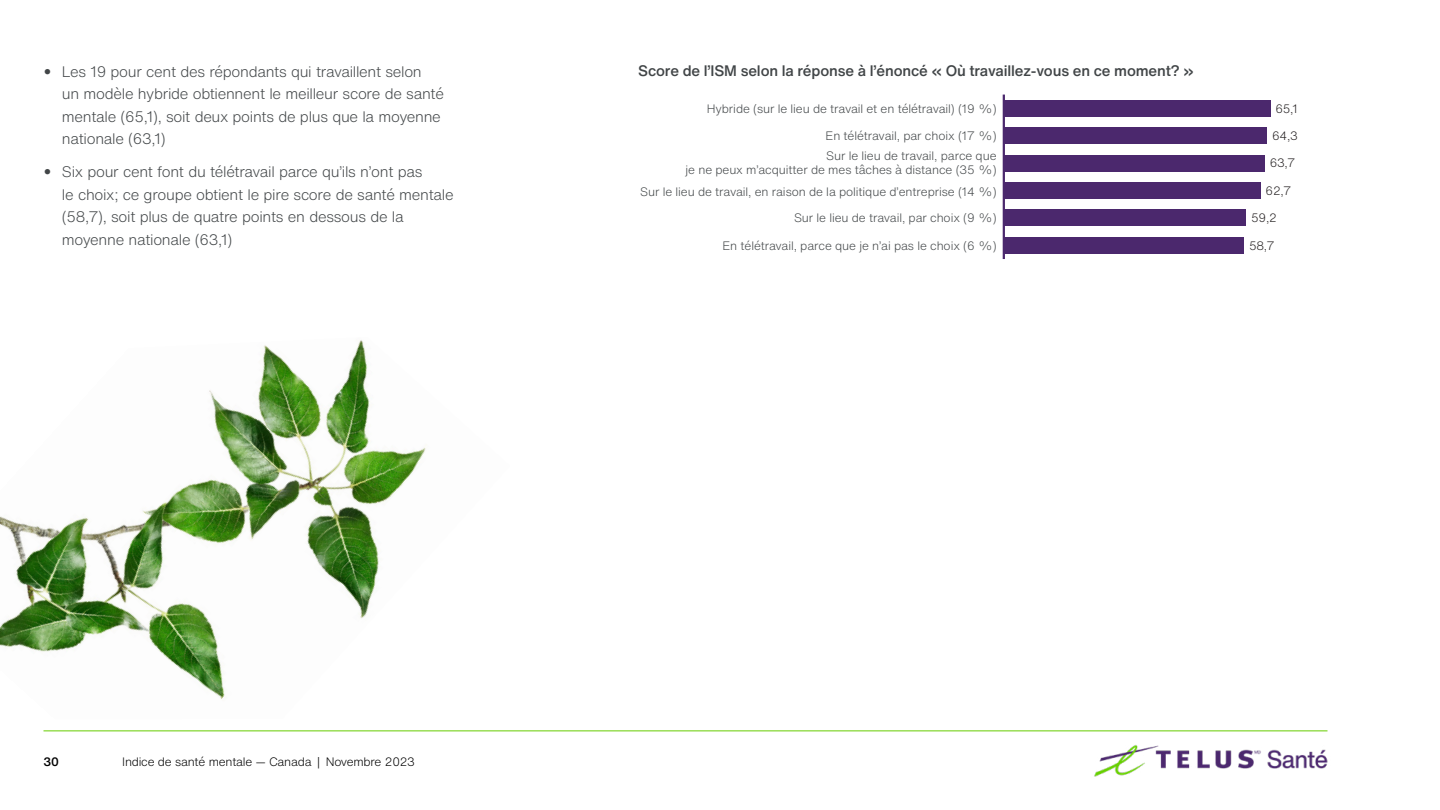
<style>
.page{position:relative;width:1440px;height:810px;background:#fff}
.page>*{position:absolute;margin:0;border:0;box-sizing:border-box;transform-origin:0 0}
.t1{font:300 15px/22.5px "Helvetica Now Text";letter-spacing:-.02em;color:#414547}
.t2{font:500 15px "Helvetica Now Text";letter-spacing:-.01em;color:#414547}
.t3{font:300 12px/14.4px "Helvetica Now Text";letter-spacing:-.005em;color:#414547;text-align:right}
.t4{font:300 12px "Helvetica Now Text";letter-spacing:-.02em;color:#000}
.t5{font:300 12px "Helvetica Now Text";letter-spacing:-.02em;color:#231f20}
.t6{font:500 12px "Helvetica Now Text";color:#000}
.s1{font-family:"Helvetica Neue LT Std"}
</style>
<div class="page">
<img style="left:1094px;top:745px;width:234px;height:32px">
<hr style="left:44px;top:730px;width:1284px;height:1px;background:#6c0">
<hr style="left:1003px;top:95px;width:2px;height:164px;background:#4b286d">
<div style="left:1004px;top:100px;width:266px;height:17px;background:#4b286d"></div>
<div style="left:1004px;top:127px;width:263px;height:17px;background:#4b286d"></div>
<div style="left:1004px;top:155px;width:261px;height:17px;background:#4b286d"></div>
<div style="left:1004px;top:182px;width:256px;height:17px;background:#4b286d"></div>
<div style="left:1004px;top:209px;width:242px;height:17px;background:#4b286d"></div>
<div style="left:1004px;top:237px;width:240px;height:17px;background:#4b286d"></div>
<img style="left:0;top:340px;width:426px;height:359px">
<p class="t1" style="left:62px;top:60px;width:384px;text-indent:-18px"><span class="s1">•</span> Les 19 pour cent des répondants qui travaillent selon<br>un modèle hybride obtiennent le meilleur score de santé mentale (65,1), soit deux points de plus que la moyenne nationale (63,1)</p>
<p class="t1" style="left:62px;top:161px;width:393px;text-indent:-18px"><span class="s1">•</span> Six pour cent font du télétravail parce qu’ils n’ont pas<br>le choix; ce groupe obtient le pire score de santé mentale (58,7), soit plus de quatre points en dessous de la moyenne nationale (63,1)</p>
<p class="t2" style="left:638px;top:61px;width:557px">Score de l’ISM selon la réponse à l’énoncé « Où travaillez-vous en ce moment? »</p>
<p class="t3" style="left:707px;top:101px;width:291px">Hybride (sur le lieu de travail et en télétravail) (19 %)</p>
<p class="t3" style="left:825px;top:128px;width:173px">En télétravail, par choix (17 %)</p>
<p class="t3" style="left:686px;top:148px;width:313px">Sur le lieu de travail, parce que<br>je ne peux m’acquitter de mes tâches à distance (35 %)</p>
<p class="t3" style="left:640px;top:185px;width:358px">Sur le lieu de travail, en raison de la politique d’entreprise (14 %)</p>
<p class="t3" style="left:794px;top:211px;width:204px">Sur le lieu de travail, par choix (9 %)</p>
<p class="t5" style="left:1275px;top:100px;width:24px">65,1</p>
<p class="t5" style="left:1272px;top:128px;width:27px">64,3</p>
<p class="t5" style="left:1270px;top:155px;width:27px">63,7</p>
<p class="t5" style="left:1266px;top:183px;width:27px">62,7</p>
<p class="t5" style="left:1251px;top:210px;width:27px">59,2</p>
<p class="t3" style="left:722px;top:238px;width:276px">En télétravail, parce que je n’ai pas le choix (6 %)</p>
<p class="t5" style="left:1249px;top:237px;width:27px">58,7</p>
<p class="t6" style="left:44px;top:754px;width:17px">30</p>
<p class="t4" style="left:122px;top:754px;width:294px">Indice de santé mentale — Canada | Novembre 2023</p>
</div>
